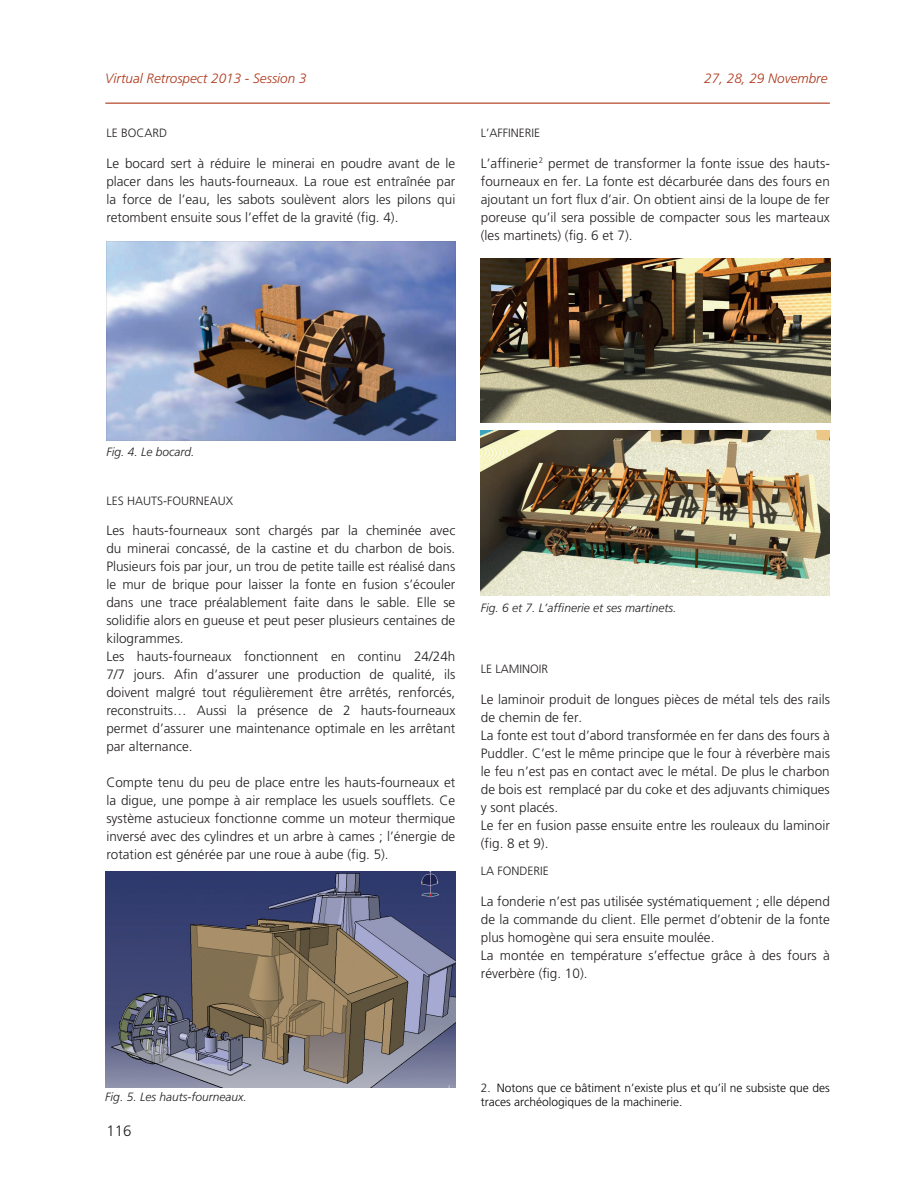
<style>
.page{position:relative;width:915px;height:1191px;background:#fff}
.page>*{position:absolute;margin:0;border:0;box-sizing:border-box;transform-origin:0 0}
.t1{font:300 15px "Frutiger";color:#231f20}
.t2{font:300 13.5px/18px "Frutiger";color:#231f20;text-align:justify}
.t3{font:italic 300 13.5px "Frutiger";color:#ad371a}
.t4{font:300 12px/13.5px "Frutiger";color:#040503}
.t5{font:italic 300 12px "Frutiger";color:#231f20}
.t6{font:300 12px "Frutiger";color:#231f20}
.s1{color:#231f20}
</style>
<div class="page">
<hr style="left:105px;top:103px;width:724px;height:1px;background:#ad371a">
<img style="left:107px;top:241px;width:348px;height:199px">
<img style="left:105px;top:872px;width:350px;height:215px">
<img style="left:480px;top:258px;width:350px;height:164px">
<img style="left:480px;top:430px;width:349px;height:165px">
<p class="t3" style="left:105px;top:70px;width:203px">Virtual Retrospect 2013 - Session 3</p>
<p class="t3" style="left:704px;top:70px;width:125px">27, 28, 29 Novembre</p>
<p class="t6" style="left:106px;top:126px;width:24px">Le bocard</p>
<p class="t2" style="left:106px;top:154px;width:350px">Le bocard sert à réduire le minerai en poudre avant de le placer dans les hauts-fourneaux. La roue est entraînée par la force de l’eau, les sabots soulèvent alors les pilons qui retombent ensuite sous l’effet de la gravité (fig. 4).</p>
<p class="t6" style="left:480px;top:126px;width:16px">L’affinerie</p>
<p class="t2" style="left:480px;top:154px;width:350px">L’affinerie<sup>2</sup> permet de transformer la fonte issue des hauts&shy;fourneaux en fer. La fonte est décarburée dans des fours en ajoutant un fort flux d’air. On obtient ainsi de la loupe de fer poreuse qu’il sera possible de compacter sous les marteaux (les martinets) (fig. 6 et 7).</p>
<p class="t5" style="left:106px;top:445px;width:90px">Fig. 4. Le bocard.</p>
<p class="t6" style="left:106px;top:494px;width:29px">Les hauts</p>
<p class="t6" style="left:163px;top:494px;width:13px">-fourneau</p>
<p class="t6" style="left:226px;top:494px;width:9px">x</p>
<p class="t2" style="left:106px;top:522px;width:350px;text-align:left">Les hauts-fourneaux sont chargés par la cheminée avec du minerai concassé, de la castine et du charbon de bois.<br>Plusieurs fois par jour, un trou de petite taille est réalisé dans le mur de brique pour laisser la fonte en fusion s’écouler dans une trace préalablement faite dans le sable. Elle se solidifie alors en gueuse et peut peser plusieurs centaines de kilogrammes.<br>Les hauts-fourneaux fonctionnent en continu 24/24h 7/7 jours. Afin d’assurer une production de qualité, ils doivent malgré tout régulièrement être arrêtés, renforcés, reconstruits… Aussi la présence de 2 hauts-fourneaux permet d’assurer une maintenance optimale en les arrêtant par alternance.</p>
<p class="t2" style="left:106px;top:773px;width:350px">Compte tenu du peu de place entre les hauts-fourneaux et la digue, une pompe à air remplace les usuels soufflets. Ce système astucieux fonctionne comme un moteur thermique inversé avec des cylindres et un arbre à cames ; l’énergie de rotation est générée par une roue à aube (fig. 5).</p>
<p class="t5" style="left:480px;top:601px;width:197px">Fig. 6 et 7. L’affinerie et ses martinets.</p>
<p class="t6" style="left:480px;top:662px;width:23px">Le laminoir</p>
<p class="t2" style="left:480px;top:690px;width:350px;text-align:left">Le laminoir produit de longues pièces de métal tels des rails de chemin de fer.<br>La fonte est tout d’abord transformée en fer dans des fours à Puddler. C’est le même principe que le four à réverbère mais le feu n’est pas en contact avec le métal. De plus le charbon de bois est remplacé par du coke et des adjuvants chimiques y sont placés.<br>Le fer en fusion passe ensuite entre les rouleaux du laminoir (fig. 8 et 9).</p>
<p class="t6" style="left:480px;top:864px;width:24px">La fonderie</p>
<p class="t2" style="left:480px;top:892px;width:350px;text-align:left">La fonderie n’est pas utilisée systématiquement ; elle dépend de la commande du client. Elle permet d’obtenir de la fonte plus homogène qui sera ensuite moulée.<br>La montée en température s’effectue grâce à des fours à réverbère (fig. 10).</p>
<p class="t5" style="left:105px;top:1090px;width:143px">Fig. 5. Les hauts-fourneaux.</p>
<p class="t1" style="left:106px;top:1122px;width:27px">116</p>
<p class="t4" style="left:480px;top:1081px;width:350px"><span class="s1">2.</span> Notons que ce bâtiment n’existe plus et qu’il ne subsiste que des traces archéologiques de la machinerie.</p>
</div>
